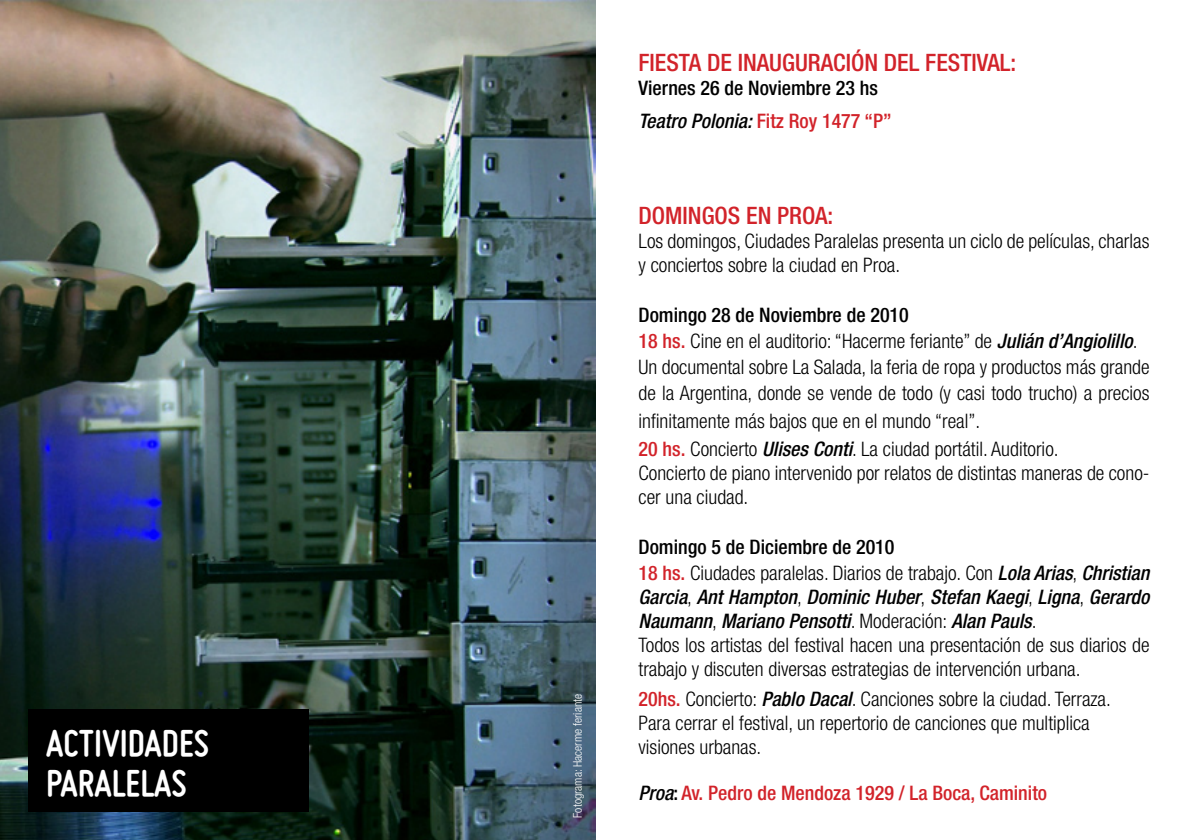
<style>
.page{position:relative;width:1191px;height:840px;background:#fff}
.page>*{position:absolute;margin:0;border:0;box-sizing:border-box;transform-origin:0 0}
.t1{font:700 40px/40px "Miso";color:#fff}
.t2{font:500 condensed 24px "Helvetica Neue LT Std";color:#d2232a}
.t3{font:300 condensed 20px/24px "Helvetica Neue LT Std";color:#000}
.t4{font:500 condensed 20px/32px "Helvetica Neue LT Std";color:#000}
.t5{font:500 condensed 20px "Helvetica Neue LT Std";color:#d2232a}
.t6{font:300 condensed 12px "Helvetica Neue LT Std";color:#fff}
.s1{font-style:italic}
.s2{color:#d2232a}
.s3{font-weight:500}
.s4{font-weight:500;color:#d2232a}
.s5{font-weight:500;font-style:italic}
.s6{font-style:italic;color:#000}
.s7{color:#000}
</style>
<div class="page">
<img style="left:0;top:0;width:595px;height:839px">
<div style="left:29px;top:708px;width:280px;height:103px;background:#000"></div>
<h1 class="t1" style="left:46px;top:722px;width:164px">ACTIVIDADES<br>PARALELAS</h1>
<p class="t6" style="left:570px;top:817px;width:125px;rotate:-90deg">Fotograma: Hacerme feriante</p>
<p class="t2" style="left:638px;top:49px;width:379px">FIESTA DE INAUGURACIÓN DEL FESTIVAL:</p>
<p class="t4" style="left:638px;top:72px;width:254px">Viernes 26 de Noviembre 23 hs<br><span class="s1">Teatro Polonia:</span> <span class="s2">Fitz Roy 1477 “P”</span></p>
<p class="t2" style="left:638px;top:201px;width:196px">DOMINGOS EN PROA:</p>
<p class="t3" style="left:638px;top:228px;width:512px">Los domingos, Ciudades Paralelas presenta un ciclo de películas, charlas y conciertos sobre la ciudad en Proa.</p>
<p class="t3" style="left:638px;top:301px;width:512px;line-height:26px"><span class="s3">Domingo 28 de Noviembre de 2010<br></span><span class="s4">18 hs.</span> Cine en el auditorio: “Hacerme feriante” de <span class="s5">Julián d’Angiolillo</span>.<br>Un documental sobre La Salada, la feria de ropa y productos más grande de la Argentina, donde se vende de todo (y casi todo trucho) a precios</p>
<p class="t3" style="left:638px;top:406px;width:421px;line-height:28px">infinitamente más bajos que en el mundo “real”.<br><span class="s4">20 hs.</span> Concierto <span class="s5">Ulises Conti</span>. La ciudad portátil. Auditorio.</p>
<p class="t3" style="left:638px;top:460px;width:512px">Concierto de piano intervenido por relatos de distintas maneras de cono&shy;cer una ciudad.</p>
<p class="t3" style="left:638px;top:533px;width:512px;line-height:26px"><span class="s3">Domingo 5 de Diciembre de 2010<br></span><span class="s4">18 hs.</span> Ciudades paralelas. Diarios de trabajo. Con <span class="s5">Lola Arias</span>, <span class="s5">Christian</span></p>
<p class="t3" style="left:638px;top:584px;width:512px"><span class="s5">Garcia</span>, <span class="s5">Ant Hampton</span>, <span class="s5">Dominic Huber</span>, <span class="s5">Stefan Kaegi</span>, <span class="s5">Ligna</span>, <span class="s5">Gerardo Naumann</span>, <span class="s5">Mariano Pensotti</span>. Moderación: <span class="s5">Alan Pauls</span>.<br>Todos los artistas del festival hacen una presentación de sus diarios de trabajo y discuten diversas estrategias de intervención urbana.</p>
<p class="t3" style="left:638px;top:686px;width:474px"><span class="s4">20hs.</span> Concierto: <span class="s5">Pablo Dacal</span>. Canciones sobre la ciudad. Terraza.<br>Para cerrar el festival, un repertorio de canciones que multiplica visiones urbanas.</p>
<p class="t5" style="left:638px;top:780px;width:410px"><span class="s6">Proa</span><span class="s7">:</span> Av. Pedro de Mendoza 1929 / La Boca, Caminito</p>
</div>
